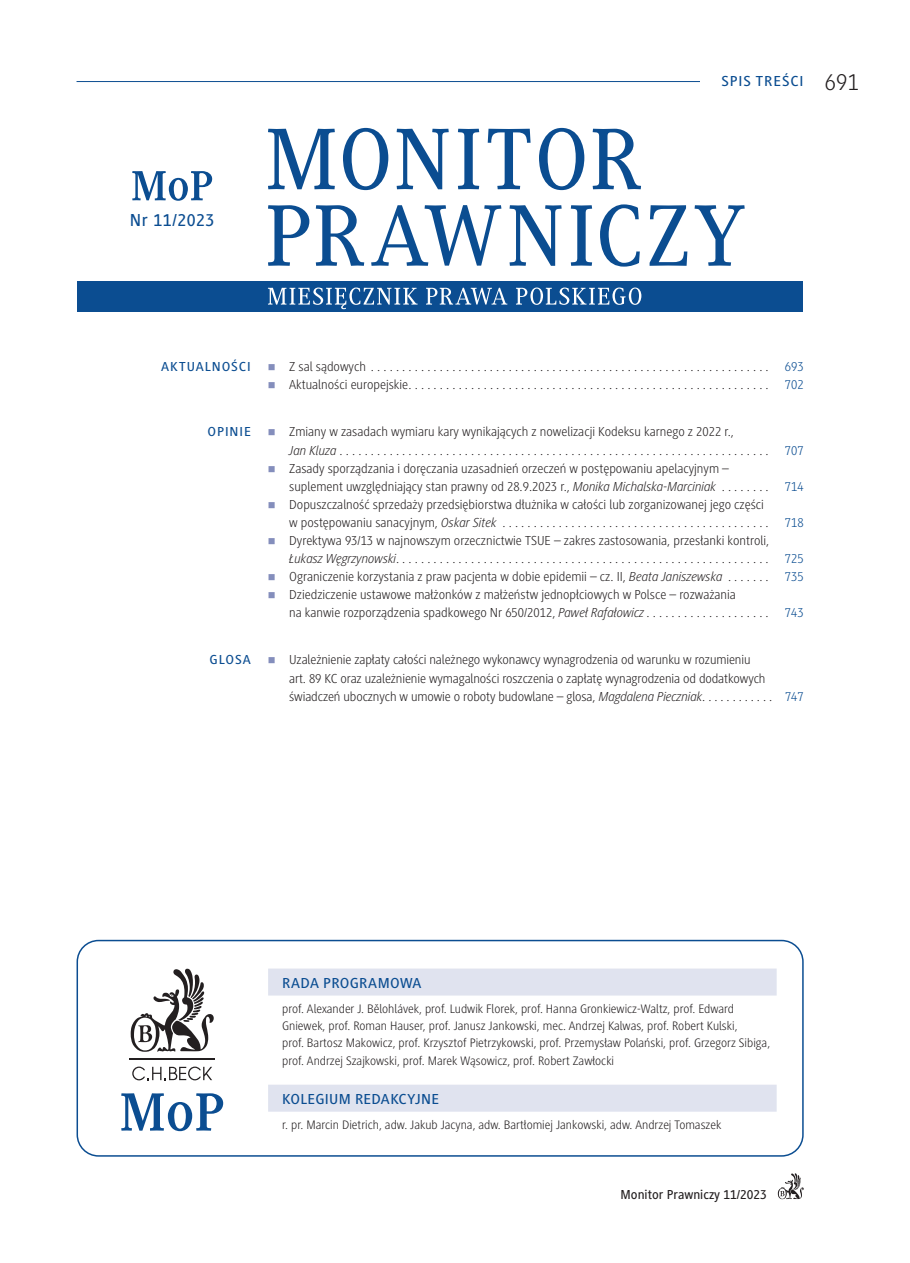
<style>
.page{position:relative;width:910px;height:1263px;background:#fff}
.page>*{position:absolute;margin:0;border:0;box-sizing:border-box;transform-origin:0 0}
.t1{font:500 18px "Generis Sans Pro";letter-spacing:.03em;color:#0b4d91}
.t2{font:500 15px "Generis Sans Pro";letter-spacing:.02em;color:#0b4d91;scale:1.05 1}
.t3{font:500 15px "Generis Sans Pro";letter-spacing:.06em;color:#0b4d91;scale:1.05 1}
.t4{font:300 13.5px/18.1px "Generis Sans Pro";color:#231f20}
.t5{font:500 13.5px "Generis Sans Pro";color:#231f20}
.t6{font:500 13.5px "Generis Sans Pro";letter-spacing:.065em;color:#0b4d91;scale:1.05 1}
.t7{font:300 13.5px "Generis Sans Pro";letter-spacing:-.005em;color:#0b4d91}
.t8{font:300 12.75px/17.1px "Generis Sans Pro";color:#231f20}
.s1{font-weight:300;font-size:24px;color:#231f20}
.s2{color:#848ebc}
.s3{color:#0b4d91}
.s4{font-style:italic}
</style>
<div class="page">
<div style="left:77px;top:281px;width:726px;height:31px;background:#0b4d91"></div>
<hr style="left:77px;top:81px;width:725px;height:1px;background:#0b4d91">
<div style="left:700px;top:64px;width:104px;height:34px;background:#fff"></div>
<svg style="left:778px;top:1173px;width:26px;height:26px"></svg>
<div style="left:268px;top:968px;width:509px;height:27px;background:#e0e3ef"></div>
<div style="left:268px;top:1085px;width:509px;height:27px;background:#e0e3ef"></div>
<div style="left:77px;top:940px;width:727px;height:217px;border:2px solid #0b4d91;border-radius:21px"></div>
<svg style="left:268px;top:287px;width:373px;height:22px"></svg>
<svg style="left:268px;top:204px;width:477px;height:63px"></svg>
<svg style="left:268px;top:128px;width:373px;height:62px"></svg>
<svg style="left:131px;top:969px;width:83px;height:83px"></svg>
<svg style="left:132px;top:1066px;width:80px;height:14px"></svg>
<hr style="left:130px;top:1059px;width:85px;height:1px;background:#231f20">
<svg style="left:121px;top:1093px;width:102px;height:38px"></svg>
<svg style="left:132px;top:171px;width:80px;height:30px"></svg>
<h1 class="t1" style="left:130px;top:210px;width:86px">Nr 11/2023</h1>
<p class="t3" style="left:721px;top:73px;width:132px">SPIS TREŚCI <span class="s1">691</span></p>
<p class="t6" style="left:161px;top:359px;width:87px">AKTUALNOŚCI</p>
<p class="t4" style="left:268px;top:358px;width:537px"><span class="s2">■</span> Z sal sądowych . . . . . . . . . . . . . . . . . . . . . . . . . . . . . . . . . . . . . . . . . . . . . . . . . . . . . . . . . . . . . . . . <span class="s3">693</span></p>
<p class="t4" style="left:268px;top:376px;width:537px"><span class="s2">■</span> Aktualności europejskie . . . . . . . . . . . . . . . . . . . . . . . . . . . . . . . . . . . . . . . . . . . . . . . . . . . . . . . . . . <span class="s3">702</span></p>
<p class="t6" style="left:208px;top:424px;width:43px">OPINIE</p>
<p class="t4" style="left:289px;top:423px;width:516px;text-indent:-21px"><span class="s2">■</span> Zmiany w zasadach wymiaru kary wynikających z nowelizacji Kodeksu karnego z 2022 r.,<br><span class="s4">Jan Kluza</span> . . . . . . . . . . . . . . . . . . . . . . . . . . . . . . . . . . . . . . . . . . . . . . . . . . . . . . . . . . . . . . . . . . . . . <span class="s3">707</span></p>
<p class="t4" style="left:289px;top:459px;width:516px;text-indent:-21px"><span class="s2">■</span> Zasady sporządzania i doręczania uzasadnień orzeczeń w postępowaniu apelacyjnym –<br>suplement uwzględniający stan prawny od 28.9.2023 r., <span class="s4">Monika Michalska-Marciniak</span> . . . . . . . . <span class="s3">714</span></p>
<p class="t4" style="left:289px;top:495px;width:516px;text-indent:-21px"><span class="s2">■</span> Dopuszczalność sprzedaży przedsiębiorstwa dłużnika w całości lub zorganizowanej jego części<br>w postępowaniu sanacyjnym, <span class="s4">Oskar Sitek</span> . . . . . . . . . . . . . . . . . . . . . . . . . . . . . . . . . . . . . . . . . . . <span class="s3">718</span></p>
<p class="t4" style="left:268px;top:532px;width:503px;text-align:right"><span class="s2">■</span> Dyrektywa 93/13 w najnowszym orzecznictwie TSUE – zakres zastosowania, przesłanki kontroli,<br><span class="s4">Łukasz Węgrzynowski</span>............................................................</p>
<p class="t7" style="left:785px;top:551px;width:20px">725</p>
<p class="t4" style="left:268px;top:568px;width:537px"><span class="s2">■</span> Ograniczenie korzystania z praw pacjenta w dobie epidemii – cz. II, <span class="s4">Beata Janiszewska</span> . . . . . . . <span class="s3">735</span></p>
<p class="t4" style="left:289px;top:586px;width:516px;text-indent:-21px"><span class="s2">■</span> Dziedziczenie ustawowe małżonków z małżeństw jednopłciowych w Polsce – rozważania<br>na kanwie rozporządzenia spadkowego Nr 650/2012, <span class="s4">Paweł Rafałowicz</span> . . . . . . . . . . . . . . . . . . . . <span class="s3">743</span></p>
<p class="t6" style="left:210px;top:652px;width:41px">GLOSA</p>
<p class="t4" style="left:289px;top:651px;width:478px;text-indent:-21px"><span class="s2">■</span> Uzależnienie zapłaty całości należnego wykonawcy wynagrodzenia od warunku w rozumieniu art. 89 KC oraz uzależnienie wymagalności roszczenia o zapłatę wynagrodzenia od dodatkowych świadczeń ubocznych w umowie o roboty budowlane – glosa, <span class="s4">Magdalena Pieczniak</span> . . . . . . . . . . .</p>
<p class="t7" style="left:785px;top:689px;width:20px">747</p>
<p class="t2" style="left:282px;top:974px;width:134px">RADA PROGRAMOWA</p>
<p class="t8" style="left:282px;top:1000px;width:490px">prof. Alexander J. Bělohlávek, prof. Ludwik Florek, prof. Hanna Gronkiewicz-Waltz, prof. Edward Gniewek, prof. Roman Hauser, prof. Janusz Jankowski, mec. Andrzej Kalwas, prof. Robert Kulski,<br>prof. Bartosz Makowicz, prof. Krzysztof Pietrzykowski, prof. Przemysław Polański, prof. Grzegorz Sibiga, prof. Andrzej Szajkowski, prof. Marek Wąsowicz, prof. Robert Zawłocki</p>
<p class="t2" style="left:282px;top:1091px;width:151px">KOLEGIUM REDAKCYJNE</p>
<p class="t8" style="left:282px;top:1117px;width:441px">r. pr. Marcin Dietrich, adw. Jakub Jacyna, adw. Bartłomiej Jankowski, adw. Andrzej Tomaszek</p>
<p class="t5" style="left:621px;top:1187px;width:148px">Monitor Prawniczy 11/2023</p>
</div>
